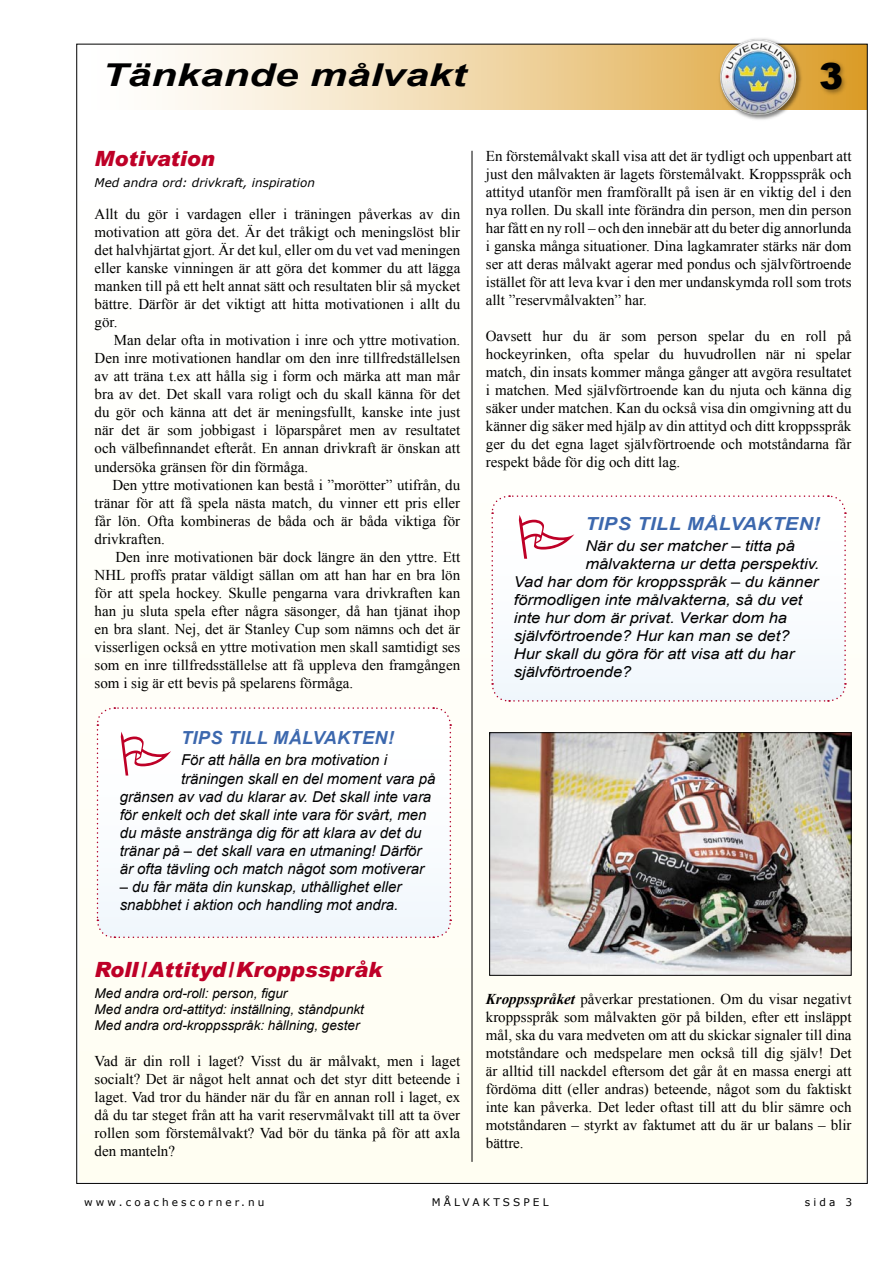
<style>
.page{position:relative;width:893px;height:1263px;background:#fff}
.page>*{position:absolute;margin:0;border:0;box-sizing:border-box;transform-origin:0 0}
.t1{font:900 36px "Arial";color:#000}
.t2{font:italic 700 31.5px "Arial";color:#000;scale:1.33 1}
.t3{font:italic 900 21px "Arial";color:#be0027}
.t4{font:italic 700 18px "Arial";letter-spacing:.025em;color:#3c68ae}
.t5{font:italic 700 18px "Arial";letter-spacing:.025em;color:#3c68ae;scale:1.1 1}
.t6{font:15px/18px "Times New Roman";color:#000;text-align:justify}
.t7{font:italic 15px/18px "Arial";color:#000}
.t8{font:italic 15px "Arial";color:#000;scale:1.1 1}
.t9{font:italic 13.5px "Arial";color:#000}
.t10{font:italic 12px "Verdana";color:#000}
.t11{font:10.5px "Verdana";letter-spacing:.3em;color:#000}
.s1{font-weight:700;font-style:italic}
</style>
<div class="page">
<svg style="left:168px;top:46px;width:697px;height:63px;background:#f0d6a6"></svg>
<div style="left:819px;top:59px;width:30px;height:39px;background:#000;opacity:.4"></div>
<hr style="left:472px;top:151px;width:1px;height:1011px;background:#000">
<img style="left:491px;top:734px;width:358px;height:239px">
<div style="left:489px;top:732px;width:362px;height:243px;border:1px solid #000"></div>
<div style="left:717px;top:37px;width:86px;height:85px;background:#000;opacity:.5"></div>
<img style="left:756px;top:39px;width:40px;height:58px">
<svg style="left:491px;top:495px;width:356px;height:207px"></svg>
<svg style="left:96px;top:707px;width:356px;height:232px"></svg>
<p class="t2" style="left:102px;top:54px;width:275px">Tänkande målvakt</p>
<p class="t1" style="left:819px;top:50px;width:26px">3</p>
<p class="t3" style="left:95px;top:146px;width:122px">Motivation</p>
<p class="t10" style="left:95px;top:175px;width:222px">Med andra ord: drivkraft, inspiration</p>
<p class="t6" style="left:95px;top:205px;width:367px">Allt du gör i vardagen eller i träningen påverkas av din motivation att göra det. Är det tråkigt och meningslöst blir det halvhjärtat gjort. Är det kul, eller om du vet vad meningen eller kanske vinningen är att göra det kommer du att lägga manken till på ett helt annat sätt och resultaten blir så mycket bättre. Därför är det viktigt att hitta motivationen i allt du gör.</p>
<p class="t6" style="left:95px;top:331px;width:367px;text-indent:19px">Man delar ofta in motivation i inre och yttre motivation.<br>Den inre motivationen handlar om den inre tillfredställelsen av att träna t.ex att hålla sig i form och märka att man mår bra av det. Det skall vara roligt och du skall känna för det du gör och känna att det är meningsfullt, kanske inte just när det är som jobbigast i löparspåret men av resultatet och välbefinnandet efteråt. En annan drivkraft är önskan att undersöka gränsen för din förmåga.</p>
<p class="t6" style="left:95px;top:475px;width:367px;text-indent:18px">Den yttre motivationen kan bestå i ”morötter” utifrån, du tränar för att få spela nästa match, du vinner ett pris eller får lön. Ofta kombineras de båda och är båda viktiga för drivkraften.</p>
<p class="t6" style="left:95px;top:547px;width:367px;text-indent:21px">Den inre motivationen bär dock längre än den yttre. Ett NHL proffs pratar väldigt sällan om att han har en bra lön för att spela hockey. Skulle pengarna vara drivkraften kan han ju sluta spela efter några säsonger, då han tjänat ihop en bra slant. Nej, det är Stanley Cup som nämns och det är visserligen också en yttre motivation men skall samtidigt ses som en inre tillfredsställelse att få uppleva den framgången som i sig är ett bevis på spelarens förmåga.</p>
<p class="t4" style="left:181px;top:726px;width:214px">TIPS TILL MÅLVAKTEN!</p>
<p class="t7" style="left:181px;top:751px;width:207px">För att hålla en bra motivation i</p>
<p class="t7" style="left:181px;top:769px;width:256px">träningen skall en del moment vara på</p>
<p class="t7" style="left:120px;top:787px;width:313px">gränsen av vad du klarar av. Det skall inte vara</p>
<p class="t7" style="left:120px;top:805px;width:308px">för enkelt och det skall inte vara för svårt, men</p>
<p class="t7" style="left:120px;top:823px;width:303px">du måste anstränga dig för att klara av det du</p>
<p class="t7" style="left:120px;top:841px;width:303px">tränar på – det skall vara en utmaning! Därför</p>
<p class="t7" style="left:120px;top:859px;width:306px">är ofta tävling och match något som motiverar</p>
<p class="t7" style="left:120px;top:877px;width:283px">– du får mäta din kunskap, uthållighet eller snabbhet i aktion och handling mot andra.</p>
<p class="t3" style="left:95px;top:956px;width:289px">Roll/Attityd/Kroppsspråk</p>
<p class="t9" style="left:95px;top:984px;width:194px">Med andra ord-roll: person, figur</p>
<p class="t9" style="left:95px;top:1000px;width:271px">Med andra ord-attityd: inställning, ståndpunkt</p>
<p class="t9" style="left:95px;top:1017px;width:266px">Med andra ord-kroppsspråk: hållning, gester</p>
<p class="t6" style="left:95px;top:1052px;width:367px">Vad är din roll i laget? Visst du är målvakt, men i laget socialt? Det är något helt annat och det styr ditt beteende i laget. Vad tror du händer när du får en annan roll i laget, ex då du tar steget från att ha varit reservmålvakt till att ta över rollen som förstemålvakt? Vad bör du tänka på för att axla den manteln?</p>
<p class="t6" style="left:486px;top:147px;width:367px">En förstemålvakt skall visa att det är tydligt och uppenbart att just den målvakten är lagets förstemålvakt. Kroppsspråk och attityd utanför men framförallt på isen är en viktig del i den nya rollen. Du skall inte förändra din person, men din person har fått en ny roll – och den innebär att du beter dig annorlunda i ganska många situationer. Dina lagkamrater stärks när dom ser att deras målvakt agerar med pondus och självförtroende istället för att leva kvar i den mer undanskymda roll som trots allt ”reservmålvakten” har.</p>
<p class="t6" style="left:486px;top:327px;width:367px">Oavsett hur du är som person spelar du en roll på hockeyrinken, ofta spelar du huvudrollen när ni spelar match, din insats kommer många gånger att avgöra resultatet i matchen. Med självförtroende kan du njuta och känna dig säker under matchen. Kan du också visa din omgivning att du känner dig säker med hjälp av din attityd och ditt kroppsspråk ger du det egna laget självförtroende och motståndarna får respekt både för dig och ditt lag.</p>
<p class="t5" style="left:585px;top:512px;width:215px">TIPS TILL MÅLVAKTEN!</p>
<p class="t8" style="left:585px;top:536px;width:192px">När du ser matcher – titta på</p>
<p class="t8" style="left:585px;top:554px;width:214px">målvakterna ur detta perspektiv.</p>
<p class="t8" style="left:514px;top:572px;width:278px">Vad har dom för kroppsspråk – du känner</p>
<p class="t8" style="left:514px;top:590px;width:264px">förmodligen inte målvakterna, så du vet</p>
<p class="t8" style="left:514px;top:608px;width:250px">inte hur dom är privat. Verkar dom ha</p>
<p class="t8" style="left:514px;top:626px;width:252px">självförtroende? Hur kan man se det?</p>
<p class="t8" style="left:514px;top:644px;width:256px">Hur skall du göra för att visa att du har</p>
<p class="t8" style="left:514px;top:662px;width:108px">självförtroende?</p>
<p class="t6" style="left:486px;top:989px;width:367px"><span class="s1">Kroppsspråket</span> påverkar prestationen. Om du visar negativt kroppsspråk som målvakten gör på bilden, efter ett insläppt mål, ska du vara medveten om att du skickar signaler till dina motståndare och medspelare men också till dig själv! Det är alltid till nackdel eftersom det går åt en massa energi att fördöma ditt (eller andras) beteende, något som du faktiskt inte kan påverka. Det leder oftast till att du blir sämre och motståndaren – styrkt av faktumet att du är ur balans – blir bättre.</p>
<p class="t11" style="left:84px;top:1195px;width:182px">www.coachescorner.nu</p>
<p class="t11" style="left:432px;top:1195px;width:118px">MÅLVAKTSSPEL</p>
<p class="t11" style="left:805px;top:1195px;width:49px">sida 3</p>
</div>
